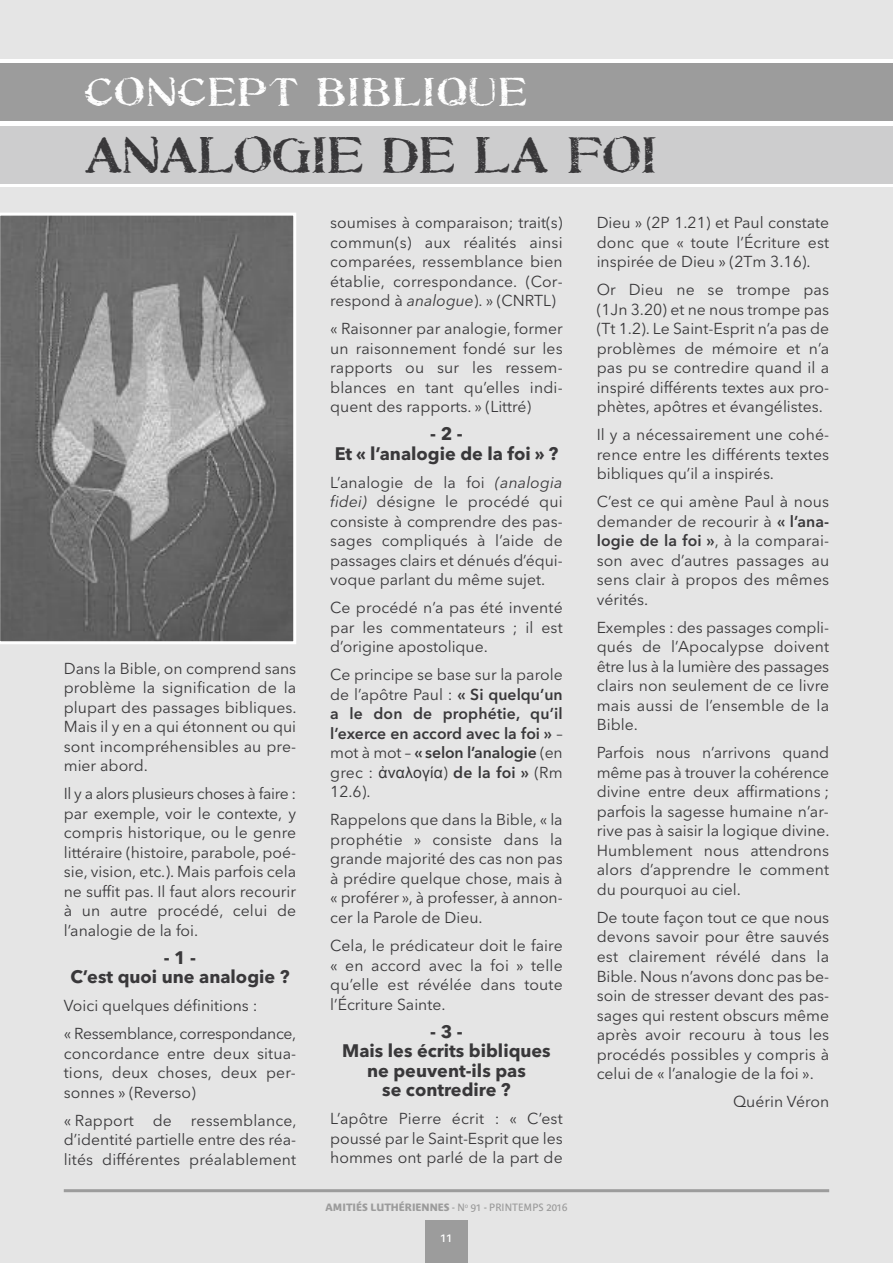
<style>
.page{position:relative;width:893px;height:1263px;background:#e5e5e5}
.page>*{position:absolute;margin:0;border:0;box-sizing:border-box;transform-origin:0 0}
.t1{font:42px "SBC Stone Inscription";color:#39383a;scale:1.1 1}
.t2{font:33px "SBC Stone Inscription";letter-spacing:.05em;color:#fff;scale:1.1 1}
.t3{font:700 18px/19.5px "Avenir Next";color:#39383a;text-align:center}
.t4{font:15.75px/19.5px "Avenir Next";color:#39383a;text-align:justify}
.t5{font:600 15.75px/19.5px "Avenir Next";color:#39383a;text-align:justify}
.t6{font:15.75px/28px "Avenir Next";letter-spacing:-.025em;color:#39383a}
.t7{font:12px "Bienvenue";color:#fff}
.t8{font:700 10.5px "Bienvenue";color:#9c9c9c}
.s1{font-style:italic}
.s2{font-weight:400}
.s3{font-family:"Arial Unicode MS";font-weight:400}
.s4{font-weight:600}
</style>
<div class="page">
<div style="left:0;top:60px;width:893px;height:127px;background:linear-gradient(to right,#fff,#fff)"></div>
<div style="left:0;top:64px;width:893px;height:57px;background:#9c9c9c"></div>
<div style="left:0;top:126px;width:893px;height:57px;background:#cdcdce"></div>
<svg style="left:0;top:213px;width:296px;height:431px;background:#7b7b7b"></svg>
<div style="left:425px;top:1220px;width:43px;height:43px;background:#9c9c9c"></div>
<hr style="left:64px;top:1189px;width:765px;height:3px;background:#9c9c9c">
<h2 class="t2" style="left:85px;top:76px;width:404px">CONCEPT BIBLIQUE</h2>
<h1 class="t1" style="left:85px;top:134px;width:522px">ANALOGIE DE LA FOI</h1>
<p class="t4" style="left:64px;top:658px;width:234px">Dans la Bible, on comprend sans problème la signification de la plupart des passages bibliques.<br>Mais il y en a qui étonnent ou qui sont incompréhensibles au pre&shy;mier abord.</p>
<p class="t4" style="left:64px;top:783px;width:234px">Il y a alors plusieurs choses à faire : par exemple, voir le contexte, y compris historique, ou le genre littéraire (histoire, parabole, poé&shy;sie, vision, etc.). Mais parfois cela ne suffit pas. Il faut alors recourir à un autre procédé, celui de l’analogie de la foi.</p>
<p class="t3" style="left:70px;top:947px;width:221px">-1-<br>C’est quoi une analogie ?</p>
<p class="t6" style="left:64px;top:991px;width:234px">Voici quelques définitions :<br>« Ressemblance, correspondance,</p>
<p class="t4" style="left:64px;top:1043px;width:234px">concordance entre deux situa&shy;tions, deux choses, deux per&shy;sonnes » (Reverso)</p>
<p class="t4" style="left:64px;top:1110px;width:234px">« Rapport de ressemblance, d’identité partielle entre des réa&shy;lités différentes préalablement</p>
<p class="t4" style="left:330px;top:212px;width:234px">soumises à comparaison; trait(s) commun(s) aux réalités ainsi comparées, ressemblance bien établie, correspondance. (Cor&shy;respond à <span class="s1">analogue</span>). » (CNRTL)</p>
<p class="t4" style="left:330px;top:318px;width:234px">« Raisonner par analogie, former un raisonnement fondé sur les rapports ou sur les ressem&shy;blances en tant qu’elles indi&shy;quent des rapports. » (Littré)</p>
<p class="t3" style="left:335px;top:424px;width:225px">-2-<br>Et « l’analogie de la foi » ?</p>
<p class="t4" style="left:330px;top:472px;width:234px">L’analogie de la foi <span class="s1">(analogia fidei)</span> désigne le procédé qui consiste à comprendre des pas&shy;sages compliqués à l’aide de passages clairs et dénués d’équi&shy;voque parlant du même sujet.</p>
<p class="t4" style="left:330px;top:597px;width:234px">Ce procédé n’a pas été inventé par les commentateurs ; il est d’origine apostolique.</p>
<p class="t5" style="left:330px;top:665px;width:234px"><span class="s2">Ce principe se base sur la parole de l’apôtre Paul :</span> « Si quelqu’un a le don de prophétie, qu’il l’exerce en accord avec la foi » <span class="s2">– mot à mot –</span> « selon l’analogie <span class="s2">(en grec :</span> <span class="s3">ἀναλογία</span><span class="s2">)</span> de la foi » <span class="s2">(Rm 12.6).</span></p>
<p class="t4" style="left:330px;top:809px;width:234px">Rappelons que dans la Bible, « la prophétie » consiste dans la grande majorité des cas non pas à prédire quelque chose, mais à « proférer », à professer, à annon&shy;cer la Parole de Dieu.</p>
<p class="t4" style="left:330px;top:935px;width:234px">Cela, le prédicateur doit le faire « en accord avec la foi » telle qu’elle est révélée dans toute l’Écriture Sainte.</p>
<p class="t3" style="left:342px;top:1021px;width:210px">-3-<br>Mais les écrits bibliques ne peuvent-ils pas<br>se contredire ?</p>
<p class="t4" style="left:330px;top:1108px;width:234px">L’apôtre Pierre écrit : « C’est poussé par le Saint-Esprit que les hommes ont parlé de la part de</p>
<p class="t8" style="left:326px;top:1201px;width:243px">AMITIÉS LUTHÉRIENNES <span class="s2">- N</span><sup>o</sup> <span class="s2">91 - PRINTEMPS 2016</span></p>
<p class="t7" style="left:440px;top:1230px;width:13px">11</p>
<p class="t4" style="left:597px;top:212px;width:234px">Dieu » (2P 1.21) et Paul constate donc que « toute l’Écriture est inspirée de Dieu » (2Tm 3.16).</p>
<p class="t4" style="left:597px;top:279px;width:234px">Or Dieu ne se trompe pas (1Jn 3.20) et ne nous trompe pas (Tt 1.2). Le Saint-Esprit n’a pas de problèmes de mémoire et n’a pas pu se contredire quand il a inspiré différents textes aux pro&shy;phètes, apôtres et évangélistes.</p>
<p class="t4" style="left:597px;top:424px;width:234px">Il y a nécessairement une cohé&shy;rence entre les différents textes bibliques qu’il a inspirés.</p>
<p class="t4" style="left:597px;top:491px;width:234px">C’est ce qui amène Paul à nous demander de recourir à <span class="s4">« l’ana&shy;logie de la foi »</span>, à la comparai&shy;son avec d’autres passages au sens clair à propos des mêmes vérités.</p>
<p class="t4" style="left:597px;top:617px;width:234px">Exemples : des passages compli&shy;qués de l’Apocalypse doivent être lus à la lumière des passages clairs non seulement de ce livre mais aussi de l’ensemble de la Bible.</p>
<p class="t4" style="left:597px;top:742px;width:234px">Parfois nous n’arrivons quand même pas à trouver la cohérence divine entre deux affirmations ; parfois la sagesse humaine n’ar&shy;rive pas à saisir la logique divine.<br>Humblement nous attendrons alors d’apprendre le comment du pourquoi au ciel.</p>
<p class="t4" style="left:597px;top:907px;width:234px">De toute façon tout ce que nous devons savoir pour être sauvés est clairement révélé dans la Bible. Nous n’avons donc pas be&shy;soin de stresser devant des pas&shy;sages qui restent obscurs même après avoir recouru à tous les procédés possibles y compris à celui de « l’analogie de la foi ».</p>
<p class="t4" style="left:733px;top:1091px;width:98px">Quérin Véron</p>
</div>
